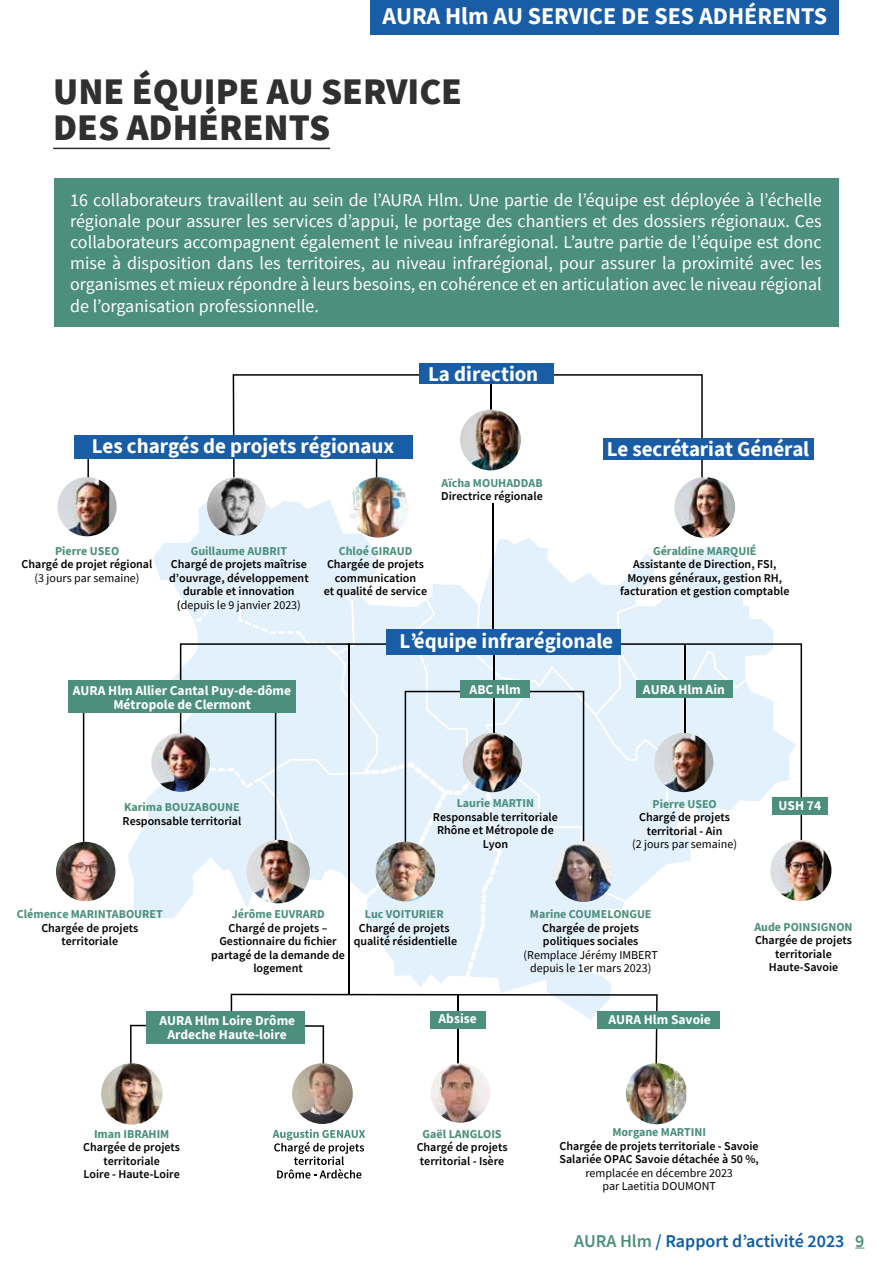
<style>
.page{position:relative;width:893px;height:1263px;background:#fff}
.page>*{position:absolute;margin:0;border:0;box-sizing:border-box;transform-origin:0 0}
.t1{font:900 37.5px/36px "Source Sans Pro";color:#2f3030}
.t2{font:700 24px "Source Sans Pro";color:#fff}
.t3{font:700 21px "Source Sans Pro";color:#fff}
.t4{font:18px/21.1px "Source Sans Pro";color:#fff;text-align:justify}
.t5{font:600 18px "Source Sans Pro";color:#0d5ea8}
.t6{font:700 13.35px/13.5px "Source Sans Pro";color:#fff;text-align:center}
.t7{font:600 12px/13.5px "Source Sans Pro";color:#000;text-align:center}
.t8{font:700 12px "Source Sans Pro";color:#4b8f7c}
.t9{font:12px/13.5px "Source Sans Pro";color:#000;text-align:center}
.s1{font-weight:400}
.s2{color:#4b8f7c}
</style>
<div class="page">
<div style="left:370px;top:0;width:469px;height:34px;background:#1a5da7"></div>
<div style="left:54px;top:178px;width:785px;height:149px;background:#4b8f7c"></div>
<hr style="left:53px;top:148px;width:277px;height:1px;background:#2f3030">
<svg style="left:130px;top:1025px;width:16px;height:38px"></svg>
<svg style="left:133px;top:496px;width:232px;height:422px;fill:#e3f1fc"></svg>
<svg style="left:190px;top:592px;width:68px;height:51px;background:#e5f2fc"></svg>
<svg style="left:258px;top:586px;width:354px;height:408px"></svg>
<hr style="left:348px;top:644px;width:2px;height:350px;background:#000">
<svg style="left:83px;top:713px;width:164px;height:163px"></svg>
<svg style="left:180px;top:643px;width:622px;height:222px;background:#dce8f3"></svg>
<svg style="left:365px;top:536px;width:433px;height:443px"></svg>
<hr style="left:493px;top:503px;width:1px;height:141px;background:#000">
<svg style="left:87px;top:458px;width:146px;height:30px"></svg>
<svg style="left:233px;top:374px;width:470px;height:131px"></svg>
<div style="left:604px;top:438px;width:210px;height:21px;background:#1a5da7"></div>
<div style="left:74px;top:435px;width:339px;height:23px;background:#1a5da7"></div>
<img style="left:460px;top:409px;width:61px;height:61px;border-radius:30px">
<img style="left:348px;top:477px;width:61px;height:61px;border-radius:30px">
<img style="left:376px;top:842px;width:59px;height:59px;border-radius:30px">
<div style="left:68px;top:680px;width:228px;height:33px;background:#4b8f7c"></div>
<img style="left:770px;top:840px;width:61px;height:61px;border-radius:31px">
<div style="left:420px;top:363px;width:134px;height:21px;background:#1a5da7"></div>
<div style="left:772px;top:797px;width:55px;height:18px;background:#4b8f7c"></div>
<img style="left:207px;top:477px;width:58px;height:58px;border-radius:29px">
<svg style="left:231px;top:994px;width:427px;height:106px"></svg>
<img style="left:292px;top:1063px;width:61px;height:61px;border-radius:30px">
<svg style="left:273px;top:1129px;width:92px;height:49px"></svg>
<div style="left:146px;top:1011px;width:159px;height:33px;background:#4b8f7c"></div>
<img style="left:431px;top:1063px;width:59px;height:60px;border-radius:30px">
<div style="left:636px;top:680px;width:97px;height:18px;background:#4b8f7c"></div>
<div style="left:431px;top:1011px;width:55px;height:18px;background:#4b8f7c"></div>
<img style="left:246px;top:840px;width:64px;height:63px;border-radius:32px">
<img style="left:151px;top:733px;width:59px;height:59px;border-radius:29px">
<img style="left:674px;top:477px;width:61px;height:61px;border-radius:30px">
<img style="left:101px;top:1063px;width:62px;height:61px;border-radius:31px">
<hr style="left:493px;top:649px;width:1px;height:106px;background:#000">
<div style="left:460px;top:680px;width:69px;height:18px;background:#4b8f7c"></div>
<img style="left:463px;top:733px;width:59px;height:59px;border-radius:30px">
<img style="left:553px;top:841px;width:61px;height:61px;border-radius:30px">
<img style="left:57px;top:477px;width:60px;height:59px;border-radius:30px">
<div style="left:597px;top:1011px;width:122px;height:18px;background:#4b8f7c"></div>
<img style="left:654px;top:733px;width:59px;height:59px;border-radius:30px">
<img style="left:56px;top:842px;width:59px;height:59px;border-radius:30px">
<div style="left:387px;top:629px;width:234px;height:25px;background:#1a5da7"></div>
<img style="left:626px;top:1063px;width:60px;height:61px">
<h2 class="t2" style="left:383px;top:-1px;width:446px">AURA Hlm AU SERVICE DE SES ADHÉRENTS</h2>
<h1 class="t1" style="left:53px;top:73px;width:410px">UNE ÉQUIPE AU SERVICE<br>DES ADHÉRENTS</h1>
<p class="t4" style="left:70px;top:189px;width:753px">16 collaborateurs travaillent au sein de l’AURA Hlm. Une partie de l’équipe est déployée à l’échelle régionale pour assurer les services d’appui, le portage des chantiers et des dossiers régionaux. Ces collaborateurs accompagnent également le niveau infrarégional. L’autre partie de l’équipe est donc mise à disposition dans les territoires, au niveau infrarégional, pour assurer la proximité avec les organismes et mieux répondre à leurs besoins, en cohérence et en articulation avec le niveau régional de l’organisation professionnelle.</p>
<h3 class="t3" style="left:428px;top:359px;width:112px">La direction</h3>
<h3 class="t3" style="left:92px;top:432px;width:304px">Les chargés de projets régionaux</h3>
<h3 class="t3" style="left:607px;top:435px;width:204px">Le secrétariat Général</h3>
<p class="t8" style="left:442px;top:474px;width:103px">Aïcha MOUHADDAB</p>
<p class="t7" style="left:441px;top:489px;width:103px">Directrice régionale</p>
<p class="t8" style="left:55px;top:542px;width:66px">Pierre USEO</p>
<p class="t7" style="left:22px;top:557px;width:132px">Chargé de projet régional</p>
<p class="t9" style="left:35px;top:571px;width:106px">(3 jours par semaine)</p>
<p class="t8" style="left:191px;top:542px;width:98px">Guillaume AUBRIT</p>
<p class="t7" style="left:169px;top:557px;width:141px">Chargé de projets maîtrise d’ouvrage, développement durable et innovation (<span class="s1">depuis le 9 janvier 2023)</span></p>
<p class="t8" style="left:339px;top:542px;width:75px">Chloé GIRAUD</p>
<p class="t7" style="left:324px;top:557px;width:105px">Chargée de projets communication<br>et qualité de service</p>
<p class="t8" style="left:653px;top:542px;width:105px">Géraldine MARQUIÉ</p>
<p class="t7" style="left:620px;top:557px;width:171px">Assistante de Direction, FSI,<br>Moyens généraux, gestion RH, facturation et gestion comptable</p>
<h3 class="t3" style="left:400px;top:627px;width:215px">L’équipe infrarégionale</h3>
<p class="t6" style="left:73px;top:684px;width:220px">AURA Hlm Allier Cantal Puy-de-dôme<br>Métropole de Clermont</p>
<p class="t6" style="left:470px;top:682px;width:52px">ABC Hlm</p>
<p class="t6" style="left:643px;top:683px;width:83px">AURA Hlm Ain</p>
<p class="t8" style="left:124px;top:799px;width:117px">Karima BOUZABOUNE</p>
<p class="t7" style="left:123px;top:814px;width:120px">Responsable territorial</p>
<p class="t8" style="left:457px;top:795px;width:79px">Laurie MARTIN</p>
<p class="t7" style="left:433px;top:810px;width:126px">Responsable territoriale<br>Rhône et Métropole de<br>Lyon</p>
<p class="t8" style="left:652px;top:795px;width:66px">Pierre USEO</p>
<p class="t7" style="left:639px;top:810px;width:92px">Chargé de projets territorial - Ain</p>
<p class="t9" style="left:632px;top:837px;width:106px">(2 jours par semaine)</p>
<p class="t6" style="left:779px;top:799px;width:44px">USH 74</p>
<p class="t8" style="left:17px;top:906px;width:147px">Clémence MARINTABOURET</p>
<p class="t7" style="left:41px;top:921px;width:98px">Chargée de projets territoriale</p>
<p class="t8" style="left:232px;top:906px;width:95px">Jérôme EUVRARD</p>
<p class="t7" style="left:211px;top:921px;width:135px">Chargé de projets –<br>Gestionnaire du fichier partagé de la demande de logement</p>
<p class="t8" style="left:365px;top:906px;width:81px">Luc VOITURIER</p>
<p class="t7" style="left:354px;top:921px;width:105px">Chargé de projets qualité résidentielle</p>
<p class="t8" style="left:530px;top:906px;width:123px">Marine COUMELONGUE</p>
<p class="t7" style="left:542px;top:921px;width:98px;text-align:left">Chargée de projets politiques sociales</p>
<p class="t9" style="left:524px;top:948px;width:136px">(Remplace Jérémy IMBERT depuis le 1er mars 2023)</p>
<p class="t8" style="left:754px;top:919px;width:100px">Aude POINSIGNON</p>
<p class="t7" style="left:755px;top:933px;width:98px">Chargée de projets territoriale<br>Haute-Savoie</p>
<p class="t6" style="left:159px;top:1014px;width:137px">AURA Hlm Loire Drôme<br>Ardeche Haute-loire</p>
<p class="t6" style="left:439px;top:1012px;width:40px">Absise</p>
<p class="t6" style="left:608px;top:1012px;width:104px">AURA Hlm Savoie</p>
<p class="t8" style="left:94px;top:1126px;width:77px">Iman IBRAHIM</p>
<p class="t7" style="left:83px;top:1140px;width:98px">Chargée de projets territoriale<br>Loire - Haute-Loire</p>
<p class="t8" style="left:423px;top:1126px;width:80px">Gaël LANGLOIS</p>
<p class="t7" style="left:417px;top:1140px;width:92px;text-align:left">Chargé de projets territorial - Isère</p>
<p class="t8" style="left:612px;top:1124px;width:95px">Morgane MARTINI</p>
<p class="t7" style="left:560px;top:1139px;width:201px;text-align:left">Chargée de projets territoriale - Savoie<br>Salariée OPAC Savoie détachée à 50 %,</p>
<p class="t9" style="left:585px;top:1166px;width:149px">remplacée en décembre 2023 par Laetitia DOUMONT</p>
<h3 class="t5" style="left:574px;top:1229px;width:292px"><span class="s2">AURA Hlm</span> / Rapport d’activité 2023 <span class="s2">9</span></h3>
</div>
